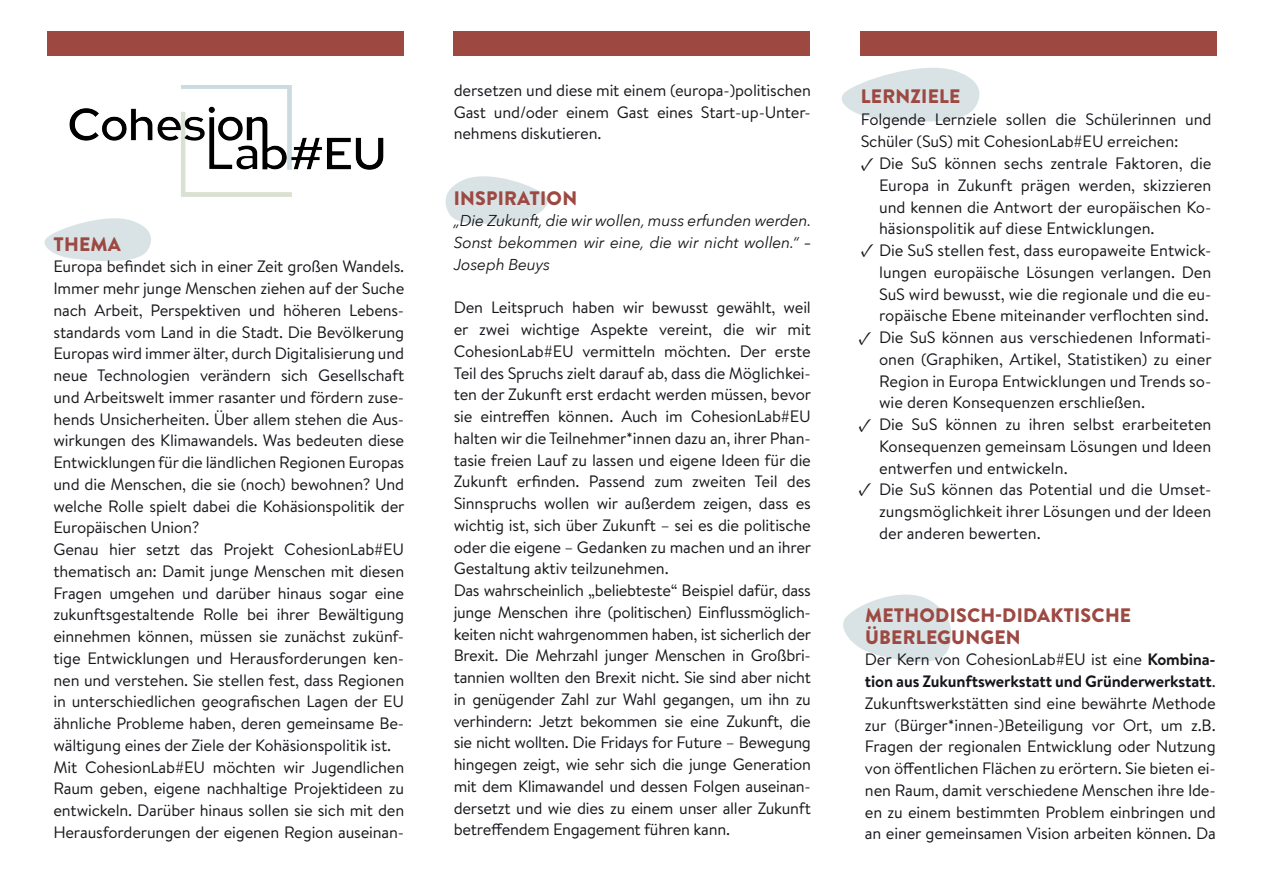
<style>
.page{position:relative;width:1263px;height:893px;background:#fff}
.page>*{position:absolute;margin:0;border:0;box-sizing:border-box;transform-origin:0 0}
.t1{font:900 19.5px/21.8px "Brandon Text";letter-spacing:.01em;color:#9d4942}
.t2{font:700 19.5px "Minion Pro";color:#17151a}
.t3{font:16.5px/21.8px "Brandon Text";letter-spacing:-.01em;color:#17151a}
.t4{font:italic 15.75px/21.8px "Avenir Next";letter-spacing:-.01em;color:#17151a;text-align:justify}
.s1{font-weight:700}
</style>
<div class="page">
<svg style="left:445px;top:176px;width:103px;height:48px"></svg>
<svg style="left:44px;top:218px;width:107px;height:43px"></svg>
<img style="left:69px;top:85px;width:315px;height:112px">
<div style="left:48px;top:31px;width:356px;height:25px;background:#9d4942"></div>
<svg style="left:842px;top:68px;width:138px;height:54px"></svg>
<svg style="left:843px;top:594px;width:109px;height:68px"></svg>
<div style="left:454px;top:31px;width:356px;height:25px;background:#9d4942"></div>
<div style="left:861px;top:31px;width:356px;height:25px;background:#9d4942"></div>
<p class="t1" style="left:54px;top:233px;width:69px">THEMA</p>
<p class="t3" style="left:53px;top:255px;width:353px">Europa befindet sich in einer Zeit großen Wandels.<br>Immer mehr junge Menschen ziehen auf der Suche nach Arbeit, Perspektiven und höheren Lebens&shy;standards vom Land in die Stadt. Die Bevölkerung Europas wird immer älter, durch Digitalisierung und neue Technologien verändern sich Gesellschaft und Arbeitswelt immer rasanter und fördern zuse&shy;hends Unsicherheiten. Über allem stehen die Aus&shy;wirkungen des Klimawandels. Was bedeuten diese Entwicklungen für die ländlichen Regionen Europas und die Menschen, die sie (noch) bewohnen? Und welche Rolle spielt dabei die Kohäsionspolitik der Europäischen Union?<br>Genau hier setzt das Projekt CohesionLab#EU thematisch an: Damit junge Menschen mit diesen Fragen umgehen und darüber hinaus sogar eine zukunftsgestaltende Rolle bei ihrer Bewältigung einnehmen können, müssen sie zunächst zukünf&shy;tige Entwicklungen und Herausforderungen ken&shy;nen und verstehen. Sie stellen fest, dass Regionen in unterschiedlichen geografischen Lagen der EU ähnliche Probleme haben, deren gemeinsame Be&shy;wältigung eines der Ziele der Kohäsionspolitik ist.<br>Mit CohesionLab#EU möchten wir Jugendlichen Raum geben, eigene nachhaltige Projektideen zu entwickeln. Darüber hinaus sollen sie sich mit den Herausforderungen der eigenen Region auseinan-</p>
<p class="t3" style="left:454px;top:79px;width:359px;text-align:justify">dersetzen und diese mit einem (europa-)politischen Gast und/oder einem Gast eines Start-up-Unter&shy;nehmens diskutieren.</p>
<p class="t1" style="left:454px;top:187px;width:125px">INSPIRATION</p>
<p class="t4" style="left:454px;top:209px;width:359px">„Die Zukunft, die wir wollen, muss erfunden werden.<br>Sonst bekommen wir eine, die wir nicht wollen.“ – Joseph Beuys</p>
<p class="t3" style="left:454px;top:296px;width:359px">Den Leitspruch haben wir bewusst gewählt, weil er zwei wichtige Aspekte vereint, die wir mit CohesionLab#EU vermitteln möchten. Der erste Teil des Spruchs zielt darauf ab, dass die Möglichkei&shy;ten der Zukunft erst erdacht werden müssen, bevor sie eintreffen können. Auch im CohesionLab#EU halten wir die Teilnehmer*innen dazu an, ihrer Phan&shy;tasie freien Lauf zu lassen und eigene Ideen für die Zukunft erfinden. Passend zum zweiten Teil des Sinnspruchs wollen wir außerdem zeigen, dass es wichtig ist, sich über Zukunft – sei es die politische oder die eigene – Gedanken zu machen und an ihrer Gestaltung aktiv teilzunehmen.<br>Das wahrscheinlich „beliebteste“ Beispiel dafür, dass junge Menschen ihre (politischen) Einflussmöglich&shy;keiten nicht wahrgenommen haben, ist sicherlich der Brexit. Die Mehrzahl junger Menschen in Großbri&shy;tannien wollten den Brexit nicht. Sie sind aber nicht in genügender Zahl zur Wahl gegangen, um ihn zu verhindern: Jetzt bekommen sie eine Zukunft, die sie nicht wollten. Die Fridays for Future – Bewegung hingegen zeigt, wie sehr sich die junge Generation mit dem Klimawandel und dessen Folgen auseinan&shy;dersetzt und wie dies zu einem unser aller Zukunft betreffendem Engagement führen kann.</p>
<p class="t1" style="left:861px;top:85px;width:101px">LERNZIELE</p>
<p class="t3" style="left:861px;top:108px;width:352px">Folgende Lernziele sollen die Schülerinnen und<br>Schüler (SuS) mit CohesionLab#EU erreichen:</p>
<p class="t3" style="left:879px;top:152px;width:334px">Die SuS können sechs zentrale Faktoren, die Europa in Zukunft prägen werden, skizzieren und kennen die Antwort der europäischen Ko&shy;häsionspolitik auf diese Entwicklungen.<br>Die SuS stellen fest, dass europaweite Entwick&shy;lungen europäische Lösungen verlangen. Den SuS wird bewusst, wie die regionale und die eu&shy;ropäische Ebene miteinander verflochten sind.<br>Die SuS können aus verschiedenen Informati&shy;onen (Graphiken, Artikel, Statistiken) zu einer Region in Europa Entwicklungen und Trends so&shy;wie deren Konsequenzen erschließen.<br>Die SuS können zu ihren selbst erarbeiteten Konsequenzen gemeinsam Lösungen und Ideen entwerfen und entwickeln.<br>Die SuS können das Potential und die Umset&shy;zungsmöglichkeit ihrer Lösungen und der Ideen der anderen bewerten.</p>
<p class="t2" style="left:861px;top:150px;width:15px">✓</p>
<p class="t2" style="left:861px;top:236px;width:15px">✓</p>
<p class="t2" style="left:858px;top:324px;width:15px">✓</p>
<p class="t2" style="left:858px;top:411px;width:15px">✓</p>
<p class="t2" style="left:858px;top:475px;width:15px">✓</p>
<p class="t1" style="left:865px;top:604px;width:268px">METHODISCH-DIDAKTISCHE<br>ÜBERLEGUNGEN</p>
<p class="t3" style="left:865px;top:648px;width:352px;text-align:justify">Der Kern von CohesionLab#EU ist eine <span class="s1">Kombina&shy;tion aus Zukunftswerkstatt und Gründerwerkstatt</span>.<br>Zukunftswerkstätten sind eine bewährte Methode zur (Bürger*innen-)Beteiligung vor Ort, um z.B.<br>Fragen der regionalen Entwicklung oder Nutzung von öffentlichen Flächen zu erörtern. Sie bieten ei&shy;nen Raum, damit verschiedene Menschen ihre Ide&shy;en zu einem bestimmten Problem einbringen und an einer gemeinsamen Vision arbeiten können. Da</p>
</div>
